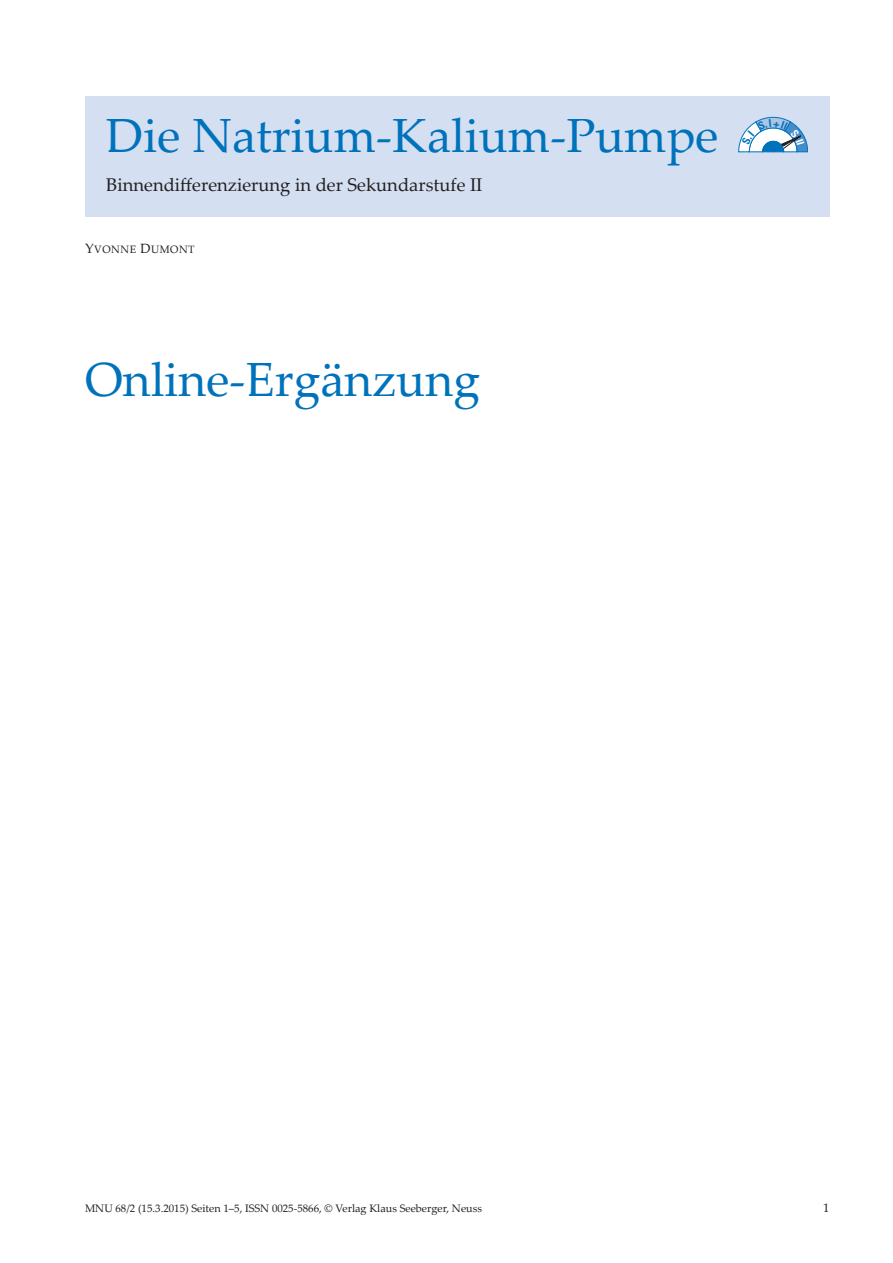
<style>
.page{position:relative;width:893px;height:1263px;background:#fff}
.page>*{position:absolute;margin:0;border:0;box-sizing:border-box;transform-origin:0 0}
.t1{font:48px "Palatino Linotype";color:#0072bc}
.t2{font:18.3px "Palatino Linotype";color:#231f20}
.t3{font:12.3px "Palatino Linotype";color:#231f20}
.t4{font:10.8px "Palatino Linotype";color:#231f20}
.t5{font:10.5px "Palatino";letter-spacing:.05em;color:#231f20}
.s1{font-size:13.2px}
</style>
<div class="page">
<div style="left:85px;top:96px;width:744px;height:121px;background:#d4e0f1"></div>
<svg style="left:738px;top:116px;width:70px;height:36px"></svg>
<h1 class="t1" style="left:106px;top:117px;width:614px">Die Natrium-Kalium-Pumpe</h1>
<h2 class="t2" style="left:106px;top:178px;width:378px">Binnendifferenzierung in der Sekundarstufe II</h2>
<p class="t5" style="left:85px;top:245px;width:111px"><span class="s1">Y</span>VONNE <span class="s1">D</span>UMONT</p>
<h1 class="t1" style="left:85px;top:361px;width:396px">Online-Ergänzung</h1>
<p class="t4" style="left:85px;top:1204px;width:398px">MNU 68/2 (15.3.2015) Seiten 1–5, ISSN 0025-5866, © Verlag Klaus Seeberger, Neuss</p>
<p class="t3" style="left:823px;top:1203px;width:8px">1</p>
</div>
